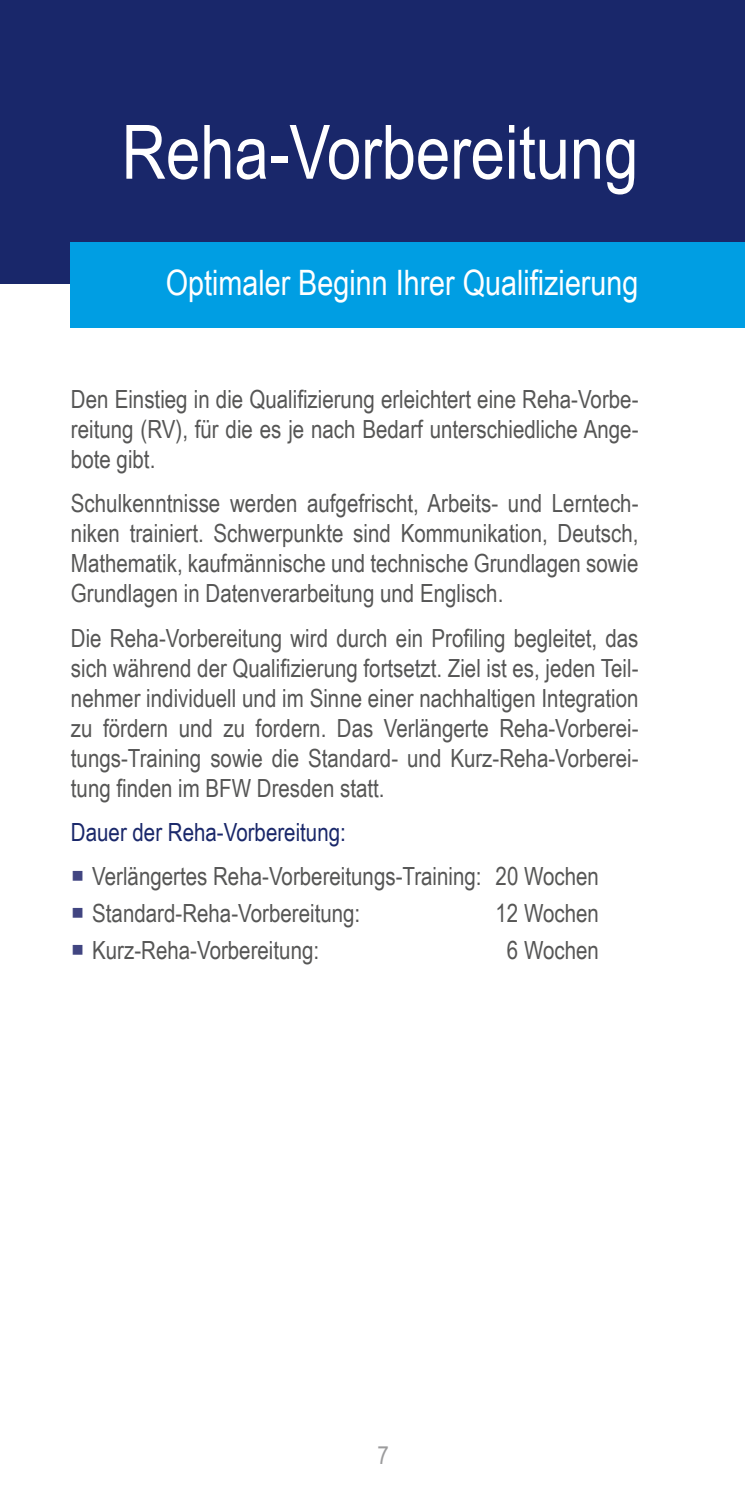
<style>
.page{position:relative;width:745px;height:1489px;background:#fff}
.page>*{position:absolute;margin:0;border:0;box-sizing:border-box;transform-origin:0 0}
.t1{font:75px "Arial Narrow";color:#fff}
.t2{font:35px "Arial Narrow";color:#fff}
.t3{font:25px/30px "Arial Narrow";color:#565655;text-align:justify}
.t4{font:25px "Arial Narrow";color:#19276a}
.t5{font:25px "Arial Narrow";color:#9c9c9d}
</style>
<div class="page">
<div style="left:0;top:0;width:744px;height:283px;background:#19276a"></div>
<div style="left:71px;top:243px;width:673px;height:85px;background:#009ee3"></div>
<h1 class="t1" style="left:122px;top:97px;width:518px">Reha-Vorbereitung</h1>
<h2 class="t2" style="left:166px;top:257px;width:474px">Optimaler Beginn Ihrer Qualifizierung</h2>
<p class="t3" style="left:71px;top:383px;width:568px">Den Einstieg in die Qualifizierung erleichtert eine Reha-Vorbe&shy;reitung (RV), für die es je nach Bedarf unterschiedliche Ange&shy;bote gibt.</p>
<p class="t3" style="left:71px;top:487px;width:568px">Schulkenntnisse werden aufgefrischt, Arbeits- und Lerntech&shy;niken trainiert. Schwerpunkte sind Kommunikation, Deutsch, Mathematik, kaufmännische und technische Grundlagen sowie Grundlagen in Datenverarbeitung und Englisch.</p>
<p class="t3" style="left:71px;top:622px;width:568px">Die Reha-Vorbereitung wird durch ein Profiling begleitet, das sich während der Qualifizierung fortsetzt. Ziel ist es, jeden Teil&shy;nehmer individuell und im Sinne einer nachhaltigen Integration zu fördern und zu fordern. Das Verlängerte Reha-Vorberei&shy;tungs-Training sowie die Standard- und Kurz-Reha-Vorberei&shy;tung finden im BFW Dresden statt.</p>
<p class="t4" style="left:71px;top:813px;width:276px">Dauer der Reha-Vorbereitung:</p>
<p class="t3" style="left:92px;top:856px;width:508px;line-height:37px">Verlängertes Reha-Vorbereitungs-Training: 20 Wochen<br>Standard-Reha-Vorbereitung:</p>
<p class="t3" style="left:495px;top:897px;width:105px">12 Wochen</p>
<p class="t3" style="left:92px;top:934px;width:228px">Kurz-Reha-Vorbereitung:</p>
<p class="t3" style="left:506px;top:934px;width:93px">6 Wochen</p>
<p class="t5" style="left:377px;top:1436px;width:13px">7</p>
</div>
